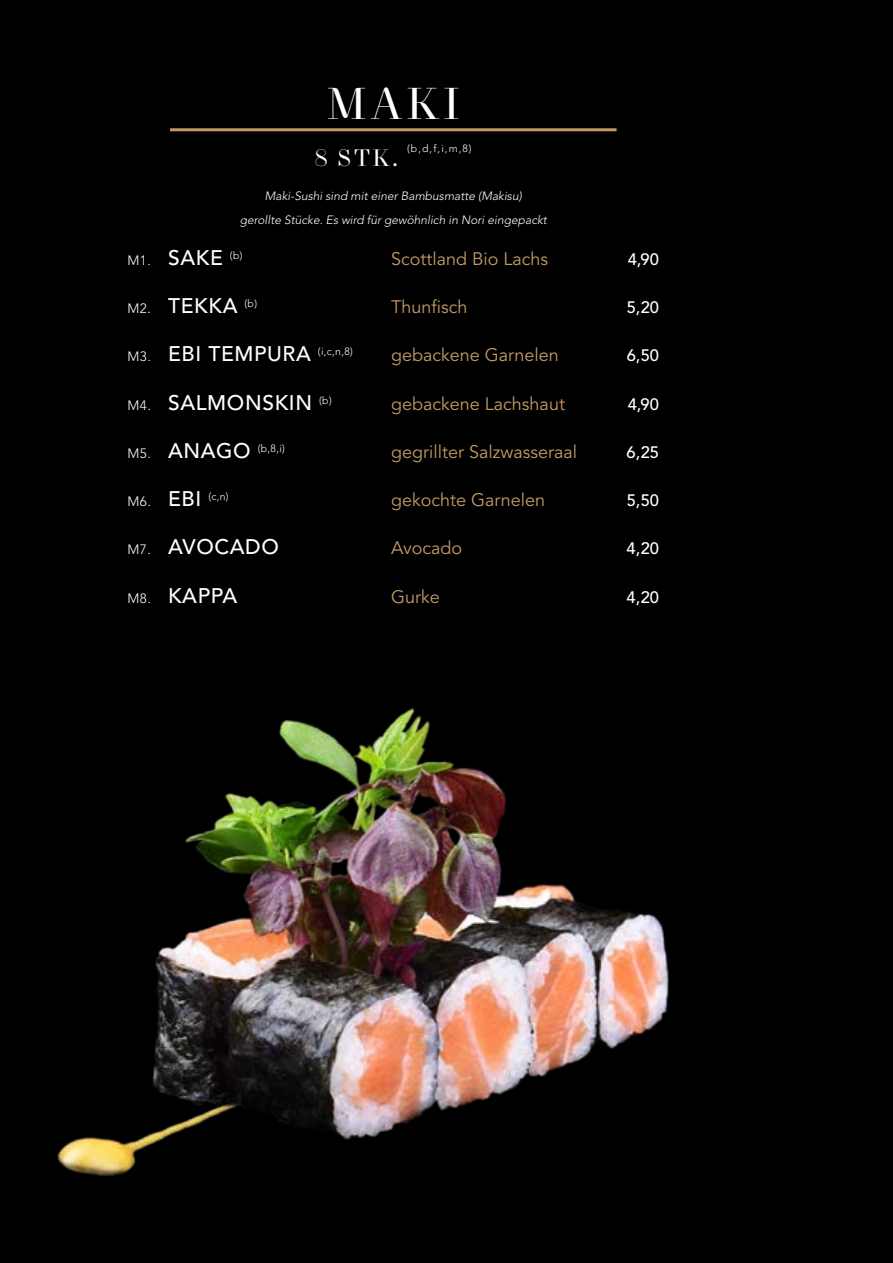
<style>
.page{position:relative;width:893px;height:1263px;background:#000}
.page>*{position:absolute;margin:0;border:0;box-sizing:border-box;transform-origin:0 0}
.t1{font:45px "VL New Paris Headline";color:#fff}
.t2{font:24px "VL New Paris Headline";color:#fff}
.t3{font:500 21px "Avenir LT Std";letter-spacing:.03em;color:#fff}
.t4{font:18px "Avenir LT Std";color:#c59a65}
.t5{font:500 16.5px "Avenir LT Std";letter-spacing:.005em;color:#fff}
.t6{font:italic 300 12px/24.5px "Avenir LT Std";color:#fff;text-align:center}
.t7{font:300 10.5px "Avenir LT Std";color:#fff}
.s1{font-weight:300;font-size:13.5px}
.s2{font-size:13.5px}
.s3{font-weight:500;font-size:21px}
</style>
<div class="page">
<img style="left:57px;top:708px;width:612px;height:468px">
<hr style="left:170px;top:128px;width:447px;height:3px;background:#c59a65">
<h1 class="t1" style="left:327px;top:71px;width:134px">MAKI</h1>
<h2 class="t2" style="left:315px;top:140px;width:84px">8 STK.</h2>
<p class="t7" style="left:407px;top:142px;width:66px">(b,d,f,i,m,8)</p>
<p class="t6" style="left:240px;top:183px;width:309px">Maki-Sushi sind mit einer Bambusmatte (Makisu)<br>gerollte Stücke. Es wird für gewöhnlich in Nori eingepackt</p>
<p class="t3" style="left:128px;top:245px;width:116px"><span class="s1">M1.</span> SAKE <sup>(b)</sup></p>
<p class="t4" style="left:391px;top:248px;width:159px">Scottland Bio Lachs</p>
<p class="t5" style="left:628px;top:249px;width:33px">4,90</p>
<p class="t3" style="left:128px;top:294px;width:131px"><span class="s1">M2.</span> TEKKA <sup>(b)</sup></p>
<p class="t4" style="left:391px;top:296px;width:78px">Thunfisch</p>
<p class="t5" style="left:627px;top:298px;width:34px">5,20</p>
<p class="t3" style="left:128px;top:342px;width:227px"><span class="s1">M3.</span> EBI TEMPURA <sup>(i,c,n,8)</sup></p>
<p class="t4" style="left:391px;top:345px;width:169px">gebackene Garnelen</p>
<p class="t5" style="left:627px;top:346px;width:34px">6,50</p>
<p class="t3" style="left:128px;top:390px;width:206px"><span class="s1">M4.</span> SALMONSKIN <sup>(b)</sup></p>
<p class="t4" style="left:391px;top:393px;width:175px">gebackene Lachshaut</p>
<p class="t5" style="left:628px;top:394px;width:33px">4,90</p>
<p class="t7" style="left:128px;top:442px;width:159px"><span class="s2">M5.</span> <span class="s3">ANAGO</span> (b,8,i)</p>
<p class="t4" style="left:391px;top:441px;width:187px">gegrillter Salzwasseraal</p>
<p class="t5" style="left:627px;top:443px;width:34px">6,25</p>
<p class="t7" style="left:128px;top:490px;width:103px"><span class="s2">M6.</span> <span class="s3">EBI</span> (c,n)</p>
<p class="t4" style="left:391px;top:490px;width:156px">gekochte Garnelen</p>
<p class="t5" style="left:627px;top:491px;width:34px">5,50</p>
<p class="t3" style="left:128px;top:535px;width:153px"><span class="s1">M7.</span> AVOCADO</p>
<p class="t4" style="left:391px;top:538px;width:73px">Avocado</p>
<p class="t5" style="left:627px;top:539px;width:34px">4,20</p>
<p class="t3" style="left:128px;top:583px;width:111px"><span class="s1">M8.</span> KAPPA</p>
<p class="t4" style="left:391px;top:586px;width:50px">Gurke</p>
<p class="t5" style="left:627px;top:587px;width:34px">4,20</p>
</div>
